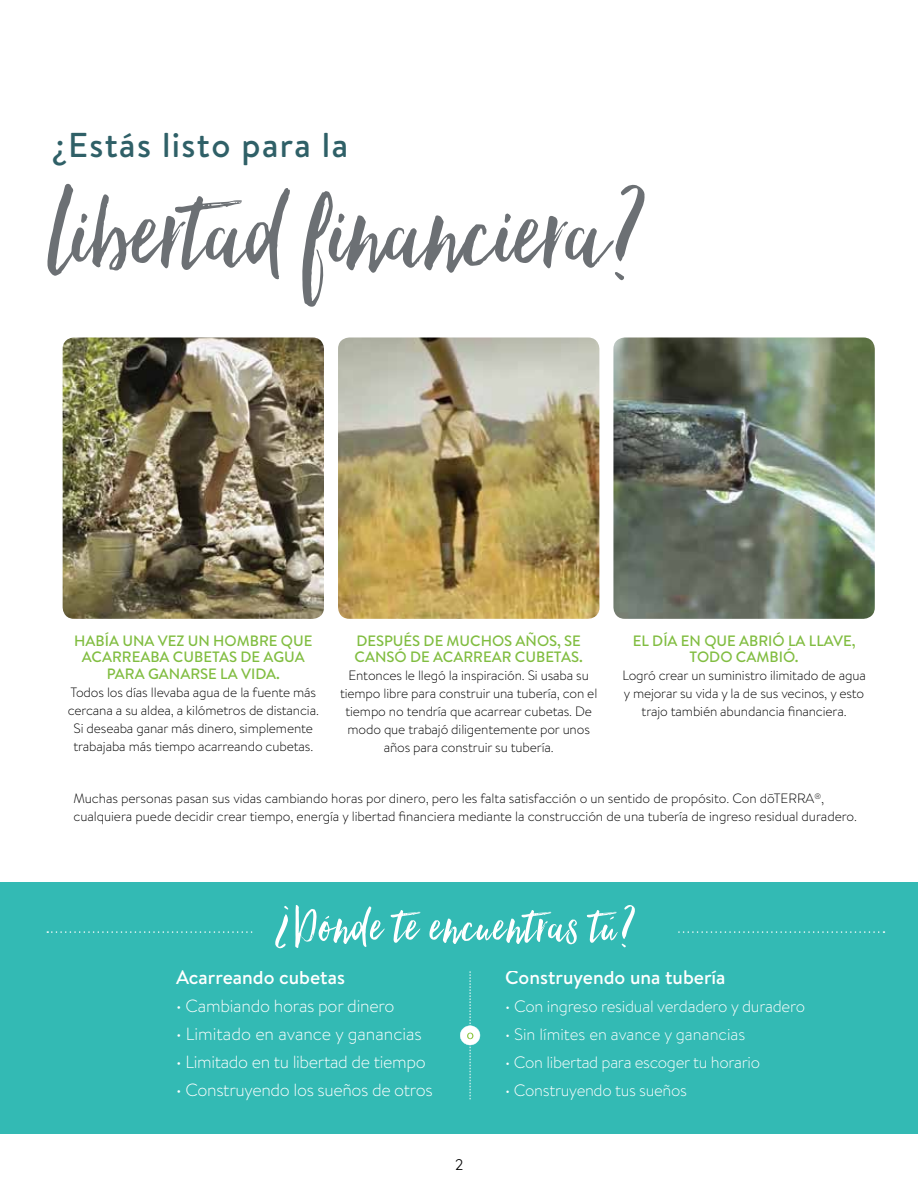
<style>
.page{position:relative;width:918px;height:1188px;background:#fff}
.page>*{position:absolute;margin:0;border:0;box-sizing:border-box;transform-origin:0 0}
.t1{font:135px "Hello Beautiful";color:#6c7074}
.t2{font:60px "Hello Beautiful";letter-spacing:.025em;color:#fff}
.t3{font:500 34.5px "Brandon Text";letter-spacing:.04em;color:#2f6067}
.t4{font:500 19.65px "Brandon Text";color:#fff}
.t5{font:300 17.55px "Brandon Text";letter-spacing:-.02em;color:#fff}
.t6{font:300 17.55px "Brandon Text";color:#fff}
.t7{font:300 16.5px "Brandon Text";letter-spacing:-.02em;color:#fff}
.t8{font:300 16.5px "Brandon Text";color:#fff}
.t9{font:500 15px/16.5px "Brandon Text";color:#81bd41;text-align:center}
.t10{font:15px "Quicksand";color:#000}
.t11{font:300 13.5px/18px "Brandon Text";letter-spacing:-.01em;color:#000;text-align:center}
</style>
<div class="page">
<div style="left:0;top:882px;width:918px;height:252px;background:#33bab4"></div>
<svg style="left:460px;top:971px;width:21px;height:128px"></svg>
<img style="left:63px;top:338px;width:261px;height:281px">
<img style="left:338px;top:338px;width:261px;height:281px">
<img style="left:613px;top:338px;width:262px;height:281px">
<svg style="left:47px;top:906px;width:838px;height:42px"></svg>
<h3 class="t3" style="left:51px;top:121px;width:298px">¿Estás listo para la</h3>
<h1 class="t1" style="left:48px;top:156px;width:601px">libertad financiera?</h1>
<p class="t9" style="left:74px;top:632px;width:240px">HABÍA UNA VEZ UN HOMBRE QUE<br>ACARREABA CUBETAS DE AGUA<br>PARA GANARSE LA VIDA.</p>
<p class="t11" style="left:68px;top:683px;width:253px">Todos los días llevaba agua de la fuente más cercana a su aldea, a kilómetros de distancia.<br>Si deseaba ganar más dinero, simplemente trabajaba más tiempo acarreando cubetas.</p>
<p class="t9" style="left:355px;top:632px;width:230px;text-align:left">DESPUÉS DE MUCHOS AÑOS, SE<br>CANSÓ DE ACARREAR CUBETAS.</p>
<p class="t11" style="left:340px;top:666px;width:259px">Entonces le llegó la inspiración. Si usaba su tiempo libre para construir una tubería, con el tiempo no tendría que acarrear cubetas. De modo que trabajó diligentemente por unos años para construir su tubería.</p>
<p class="t9" style="left:633px;top:632px;width:224px">EL DÍA EN QUE ABRIÓ LA LLAVE,<br>TODO CAMBIÓ.</p>
<p class="t11" style="left:622px;top:666px;width:245px">Logró crear un suministro ilimitado de agua y mejorar su vida y la de sus vecinos, y esto trajo también abundancia financiera.</p>
<p class="t11" style="left:73px;top:789px;width:785px;text-align:left">Muchas personas pasan sus vidas cambiando horas por dinero, pero les falta satisfacción o un sentido de propósito. Con dōTERRA<sup>®</sup>, cualquiera puede decidir crear tiempo, energía y libertad financiera mediante la construcción de una tubería de ingreso residual duradero.</p>
<h2 class="t2" style="left:295px;top:892px;width:343px">Dónde te encuentras tú?</h2>
<h3 class="t4" style="left:176px;top:964px;width:170px">Acarreando cubetas</h3>
<p class="t5" style="left:176px;top:994px;width:220px">• Cambiando horas por dinero</p>
<p class="t6" style="left:176px;top:1022px;width:247px">• Limitado en avance y ganancias</p>
<p class="t5" style="left:176px;top:1050px;width:251px">• Limitado en tu libertad de tiempo</p>
<p class="t5" style="left:176px;top:1078px;width:258px">• Construyendo los sueños de otros</p>
<p class="t10" style="left:455px;top:1153px;width:10px">2</p>
<h3 class="t4" style="left:505px;top:964px;width:222px">Construyendo una tubería</h3>
<p class="t7" style="left:505px;top:995px;width:302px">• Con ingreso residual verdadero y duradero</p>
<p class="t8" style="left:505px;top:1023px;width:242px">• Sin límites en avance y ganancias</p>
<p class="t7" style="left:505px;top:1051px;width:257px">• Con libertad para escoger tu horario</p>
<p class="t7" style="left:505px;top:1079px;width:183px">• Construyendo tus sueños</p>
</div>
